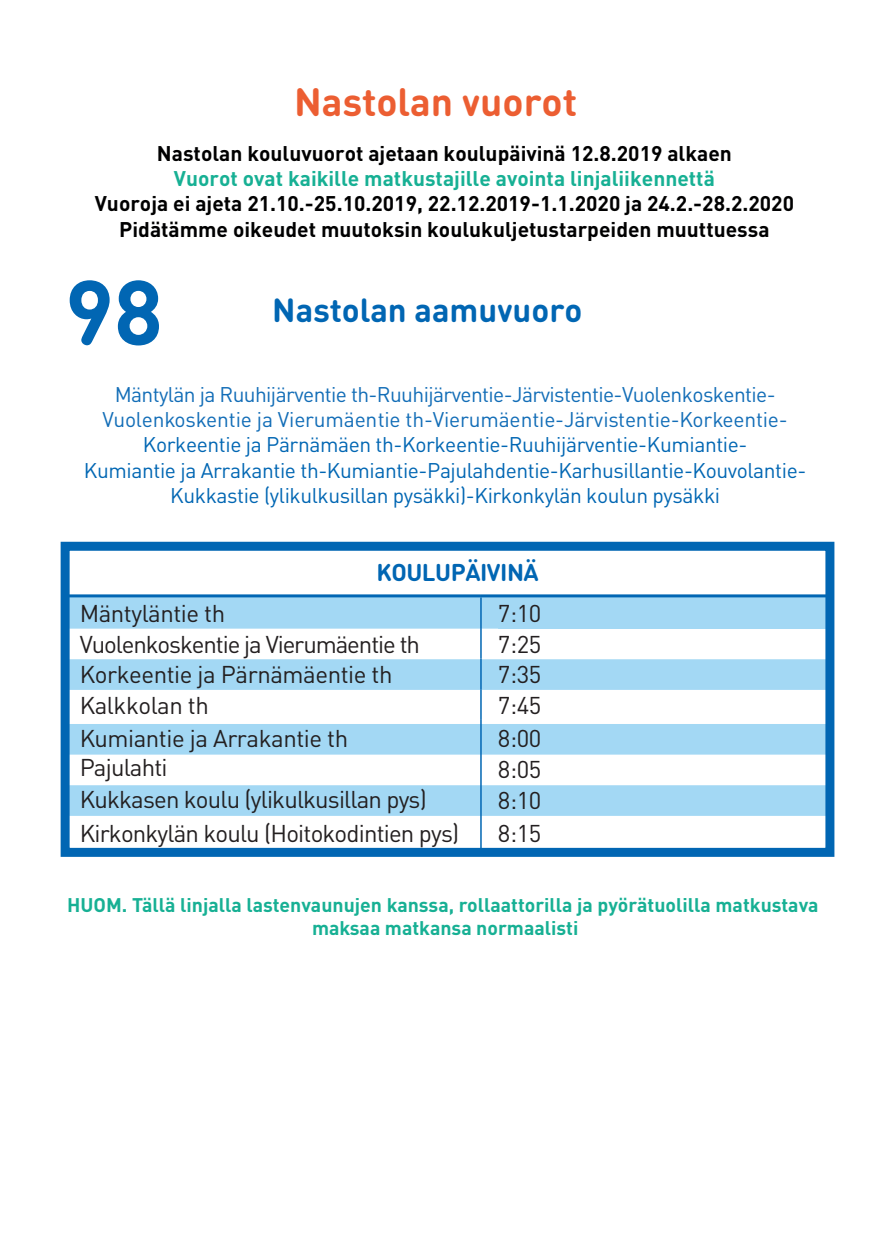
<style>
.page{position:relative;width:893px;height:1259px;background:#fff}
.page>*{position:absolute;margin:0;border:0;box-sizing:border-box;transform-origin:0 0}
.t1{font:700 90px "DIN Round OT";color:#0166b3}
.t2{font:700 39px "DIN Round OT";color:#ec5e32}
.t3{font:700 33px "DIN Round OT";color:#0166b3}
.t4{font:24px/31.5px "DINOT";letter-spacing:-.035em;color:#231f20}
.t5{font:700 24px "DIN Round OT";letter-spacing:-.02em;color:#0166b3}
.t6{font:21px/25.2px "DINOT";letter-spacing:-.02em;color:#0166b3;text-align:center}
.t7{font:700 21px/25.2px "DINOT";color:#000001;text-align:center}
.t8{font:21px/25.2px "DINOT";letter-spacing:-.03em;color:#126db7;text-align:center}
.t9{font:700 21px "DINOT";color:#17b094}
.t10{font:700 19.5px/23.4px "DINOT";color:#17b094;text-align:center}
</style>
<div class="page">
<svg style="left:60px;top:541px;width:775px;height:316px"></svg>
<h2 class="t2" style="left:294px;top:76px;width:284px">Nastolan vuorot</h2>
<p class="t7" style="left:157px;top:140px;width:576px">Nastolan kouluvuorot ajetaan koulupäivinä 12.8.2019 alkaen</p>
<p class="t9" style="left:174px;top:165px;width:542px">Vuorot ovat kaikille matkustajille avointa linjaliikennettä</p>
<p class="t7" style="left:95px;top:191px;width:701px">Vuoroja ei ajeta 21.10.-25.10.2019, 22.12.2019-1.1.2020 ja 24.2.-28.2.2020<br>Pidätämme oikeudet muutoksin koulukuljetustarpeiden muuttuessa</p>
<h1 class="t1" style="left:65px;top:253px;width:99px">98</h1>
<h3 class="t3" style="left:272px;top:288px;width:312px">Nastolan aamuvuoro</h3>
<p class="t8" style="left:103px;top:381px;width:687px">Mäntylän ja Ruuhijärventie th-Ruuhijärventie-Järvistentie-Vuolenkoskentie-<br>Vuolenkoskentie ja Vierumäentie th-Vierumäentie-Järvistentie-Korkeentie-</p>
<p class="t6" style="left:84px;top:432px;width:724px">Korkeentie ja Pärnämäen th-Korkeentie-Ruuhijärventie-Kumiantie-<br>Kumiantie ja Arrakantie th-Kumiantie-Pajulahdentie-Karhusillantie-Kouvolantie-<br>Kukkastie (ylikulkusillan pysäkki)-Kirkonkylän koulun pysäkki</p>
<p class="t5" style="left:376px;top:556px;width:164px">KOULUPÄIVINÄ</p>
<p class="t4" style="left:80px;top:597px;width:147px">Mäntyläntie th</p>
<p class="t4" style="left:498px;top:597px;width:45px">7:10</p>
<p class="t4" style="left:80px;top:627px;width:342px">Vuolenkoskentie ja Vierumäentie th</p>
<p class="t4" style="left:498px;top:627px;width:45px">7:25</p>
<p class="t4" style="left:80px;top:658px;width:314px">Korkeentie ja Pärnämäentie th</p>
<p class="t4" style="left:498px;top:658px;width:45px">7:35</p>
<p class="t4" style="left:80px;top:689px;width:131px">Kalkkolan th</p>
<p class="t4" style="left:498px;top:689px;width:45px">7:45</p>
<p class="t4" style="left:80px;top:722px;width:270px">Kumiantie ja Arrakantie th</p>
<p class="t4" style="left:498px;top:722px;width:45px">8:00</p>
<p class="t4" style="left:80px;top:751px;width:349px">Pajulahti<br>Kukkasen koulu (ylikulkusillan pys)</p>
<p class="t4" style="left:80px;top:817px;width:381px">Kirkonkylän koulu (Hoitokodintien pys)</p>
<p class="t4" style="left:498px;top:753px;width:45px;line-height:30.6px">8:05<br>8:10</p>
<p class="t4" style="left:498px;top:817px;width:45px">8:15</p>
<p class="t10" style="left:67px;top:892px;width:753px">HUOM. Tällä linjalla lastenvaunujen kanssa, rollaattorilla ja pyörätuolilla matkustava maksaa matkansa normaalisti</p>
</div>
